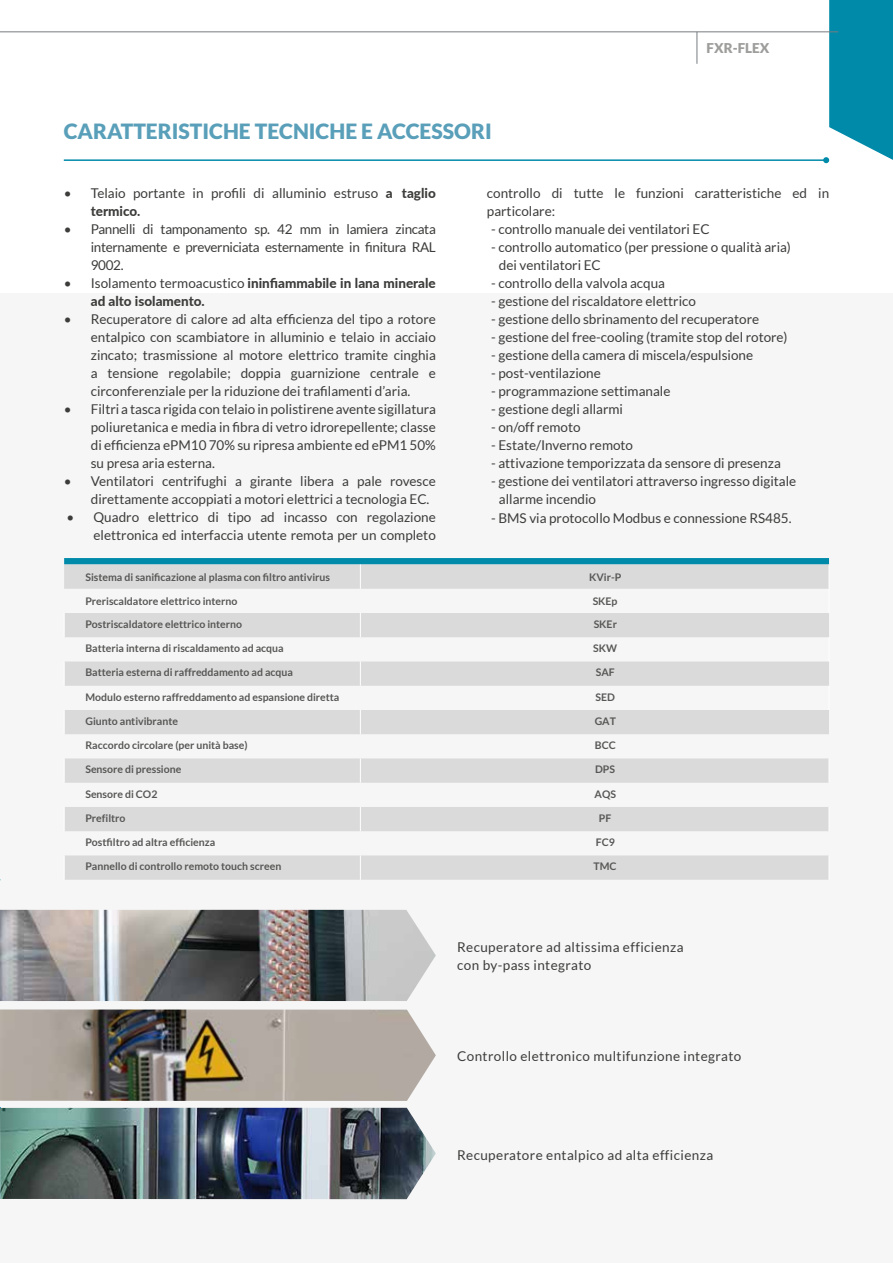
<style>
.page{position:relative;width:893px;height:1263px;background:#fff}
.page>*{position:absolute;margin:0;border:0;box-sizing:border-box;transform-origin:0 0}
.t1{font:900 21px "Lato";color:#599fb9}
.t2{font:13.5px/18px "Lato";color:#3c3c3b}
.t3{font:13.5px/18px "Lato";letter-spacing:.03em;color:#3d3d3c}
.t4{font:800 13.5px/18px "Lato";color:#3c3c3b}
.t5{font:900 13.5px "Lato";color:#9d9d9c}
.t6{font:700 10.5px "Lato";color:#575756}
.s1{font-weight:800}
.s2{font-weight:400}
</style>
<div class="page">
<div style="left:0;top:294px;width:893px;height:969px;background:#f6f6f6"></div>
<hr style="left:0;top:31px;width:838px;height:1px;background:#787c80">
<hr style="left:697px;top:32px;width:1px;height:32px;background:#787c80">
<img style="left:0;top:1009px;width:436px;height:92px">
<hr style="left:64px;top:159px;width:762px;height:2px;background:#008aa9">
<svg style="left:823px;top:0;width:70px;height:164px"></svg>
<svg style="left:65px;top:758px;width:764px;height:122px;fill:#dadada"></svg>
<svg style="left:360px;top:807px;width:1px;height:24px"></svg>
<svg style="left:360px;top:855px;width:1px;height:25px"></svg>
<svg style="left:360px;top:758px;width:1px;height:25px"></svg>
<svg style="left:64px;top:558px;width:765px;height:176px"></svg>
<img style="left:0;top:1108px;width:436px;height:91px">
<img style="left:0;top:910px;width:436px;height:91px">
<h1 class="t1" style="left:64px;top:119px;width:429px">CARATTERISTICHE TECNICHE E ACCESSORI</h1>
<p class="t5" style="left:707px;top:40px;width:64px">FXR-FLEX</p>
<p class="t2" style="left:91px;top:184px;width:347px;text-indent:-27px">• Telaio portante in profili di alluminio estruso <span class="s1">a taglio termico.</span></p>
<p class="t2" style="left:91px;top:220px;width:347px;text-align:justify;text-indent:-27px">• Pannelli di tamponamento sp. 42 mm in lamiera zincata internamente e preverniciata esternamente in finitura RAL 9002.</p>
<p class="t4" style="left:91px;top:274px;width:347px;text-indent:-27px"><span class="s2">• Isolamento termoacustico</span> ininfiammabile in lana minerale ad alto isolamento.</p>
<p class="t2" style="left:91px;top:310px;width:347px;text-align:justify;text-indent:-27px">• Recuperatore di calore ad alta efficienza del tipo a rotore entalpico con scambiatore in alluminio e telaio in acciaio zincato; trasmissione al motore elettrico tramite cinghia a tensione regolabile; doppia guarnizione centrale e circonferenziale per la riduzione dei trafilamenti d’aria.</p>
<p class="t2" style="left:91px;top:400px;width:347px;text-align:justify;text-indent:-27px">• Filtri a tasca rigida con telaio in polistirene avente sigillatura poliuretanica e media in fibra di vetro idrorepellente; classe di efficienza ePM10 70% su ripresa ambiente ed ePM1 50% su presa aria esterna.</p>
<p class="t2" style="left:91px;top:472px;width:347px;text-indent:-27px">• Ventilatori centrifughi a girante libera a pale rovesce direttamente accoppiati a motori elettrici a tecnologia EC.</p>
<p class="t2" style="left:67px;top:508px;width:371px;text-align:right">• Quadro elettrico di tipo ad incasso con regolazione elettronica ed interfaccia utente remota per un completo</p>
<p class="t2" style="left:487px;top:184px;width:344px">controllo di tutte le funzioni caratteristiche ed in particolare:</p>
<p class="t2" style="left:491px;top:220px;width:220px">- controllo manuale dei ventilatori EC</p>
<p class="t2" style="left:499px;top:238px;width:294px;text-indent:-8px">- controllo automatico (per pressione o qualità aria) dei ventilatori EC</p>
<p class="t2" style="left:491px;top:274px;width:176px">- controllo della valvola acqua</p>
<p class="t2" style="left:491px;top:292px;width:206px">- gestione del riscaldatore elettrico</p>
<p class="t2" style="left:491px;top:310px;width:270px">- gestione dello sbrinamento del recuperatore</p>
<p class="t2" style="left:491px;top:328px;width:298px">- gestione del free-cooling (tramite stop del rotore)</p>
<p class="t2" style="left:491px;top:346px;width:263px">- gestione della camera di miscela/espulsione</p>
<p class="t2" style="left:491px;top:364px;width:111px">- post-ventilazione</p>
<p class="t2" style="left:491px;top:382px;width:181px">- programmazione settimanale</p>
<p class="t2" style="left:491px;top:400px;width:133px">- gestione degli allarmi</p>
<p class="t2" style="left:491px;top:418px;width:91px">- on/off remoto</p>
<p class="t2" style="left:491px;top:436px;width:143px">- Estate/Inverno remoto</p>
<p class="t2" style="left:491px;top:454px;width:291px">- attivazione temporizzata da sensore di presenza</p>
<p class="t2" style="left:499px;top:472px;width:299px;text-indent:-8px">- gestione dei ventilatori attraverso ingresso digitale allarme incendio</p>
<p class="t2" style="left:491px;top:509px;width:302px">- BMS via protocollo Modbus e connessione RS485.</p>
<p class="t6" style="left:85px;top:571px;width:246px">Sistema di sanificazione al plasma con filtro antivirus</p>
<p class="t6" style="left:589px;top:571px;width:34px">KVir-P</p>
<p class="t6" style="left:85px;top:595px;width:153px">Preriscaldatore elettrico interno</p>
<p class="t6" style="left:593px;top:595px;width:26px">SKEp</p>
<p class="t6" style="left:85px;top:618px;width:158px">Postriscaldatore elettrico interno</p>
<p class="t6" style="left:594px;top:618px;width:25px">SKEr</p>
<p class="t6" style="left:85px;top:642px;width:200px">Batteria interna di riscaldamento ad acqua</p>
<p class="t6" style="left:593px;top:642px;width:25px">SKW</p>
<p class="t6" style="left:85px;top:666px;width:209px">Batteria esterna di raffreddamento ad acqua</p>
<p class="t6" style="left:596px;top:666px;width:20px">SAF</p>
<p class="t6" style="left:85px;top:691px;width:255px">Modulo esterno raffreddamento ad espansione diretta</p>
<p class="t6" style="left:595px;top:691px;width:21px">SED</p>
<p class="t6" style="left:85px;top:715px;width:94px">Giunto antivibrante</p>
<p class="t6" style="left:595px;top:715px;width:23px">GAT</p>
<p class="t6" style="left:85px;top:739px;width:164px">Raccordo circolare (per unità base)</p>
<p class="t6" style="left:595px;top:739px;width:22px">BCC</p>
<p class="t6" style="left:85px;top:763px;width:97px">Sensore di pressione</p>
<p class="t6" style="left:595px;top:763px;width:22px">DPS</p>
<p class="t6" style="left:85px;top:788px;width:74px">Sensore di CO2</p>
<p class="t6" style="left:595px;top:788px;width:23px">AQS</p>
<p class="t6" style="left:85px;top:812px;width:42px">Prefiltro</p>
<p class="t6" style="left:599px;top:812px;width:14px">PF</p>
<p class="t6" style="left:85px;top:836px;width:131px">Postfiltro ad altra efficienza</p>
<p class="t6" style="left:596px;top:836px;width:21px">FC9</p>
<p class="t6" style="left:85px;top:860px;width:197px">Pannello di controllo remoto touch screen</p>
<p class="t6" style="left:594px;top:860px;width:25px">TMC</p>
<p class="t3" style="left:457px;top:938px;width:228px">Recuperatore ad altissima efficienza con by-pass integrato</p>
<p class="t3" style="left:457px;top:1047px;width:286px">Controllo elettronico multifunzione integrato</p>
<p class="t3" style="left:457px;top:1146px;width:258px">Recuperatore entalpico ad alta efficienza</p>
</div>
